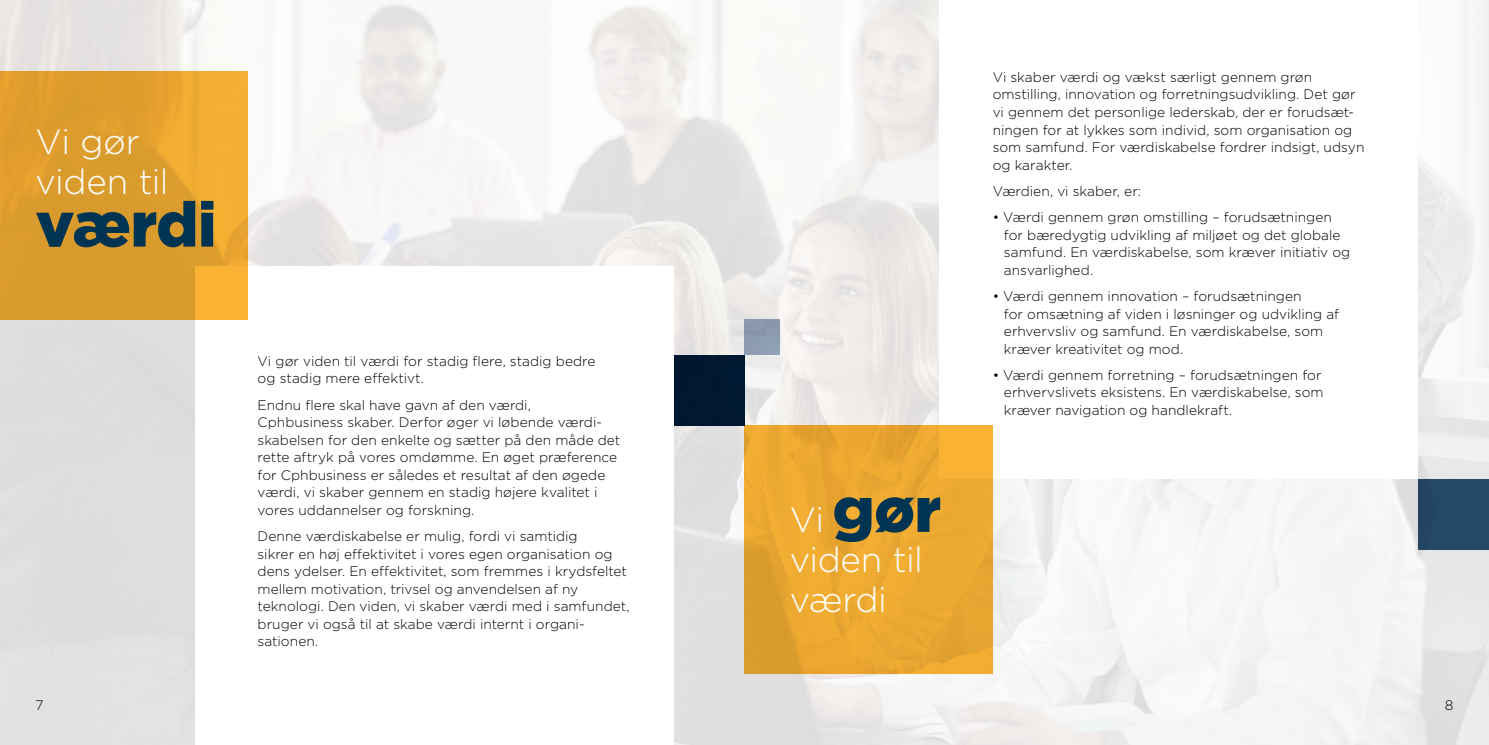
<style>
.page{position:relative;width:1489px;height:745px;background:#fff}
.page>*{position:absolute;margin:0;border:0;box-sizing:border-box;transform-origin:0 0}
.t1{font:900 62.5px "Gotham";letter-spacing:-.01em;color:#003452}
.t2{font:300 35px/40px "Gotham";letter-spacing:-.015em;color:#fff}
.t3{font:300 13.75px/17.5px "Gotham";color:#000}
.s1{font-weight:300;font-size:35px;color:#fff}
</style>
<div class="page">
<img style="left:0;top:0;width:1488px;height:744px">
<div style="left:939px;top:0;width:478px;height:478px;background:#fff"></div>
<svg style="left:744px;top:425px;width:248px;height:248px;background:#eba830"></svg>
<div style="left:195px;top:266px;width:478px;height:478px;background:#fff"></div>
<svg style="left:0;top:71px;width:248px;height:248px;background:#e1a02e"></svg>
<div style="left:1417px;top:478px;width:71px;height:71px;background:#254866"></div>
<div style="left:673px;top:354px;width:71px;height:71px;background:#001b36"></div>
<div style="left:744px;top:319px;width:36px;height:35px;background:#8c9bb0"></div>
<h2 class="t2" style="left:35px;top:120px;width:135px">Vi gør viden til</h2>
<h1 class="t1" style="left:35px;top:181px;width:183px">værdi</h1>
<p class="t3" style="left:257px;top:351px;width:339px">Vi gør viden til værdi for stadig flere, stadig bedre og stadig mere effektivt.</p>
<p class="t3" style="left:257px;top:395px;width:364px">Endnu flere skal have gavn af den værdi,<br>Cphbusiness skaber. Derfor øger vi løbende værdi&shy;skabelsen for den enkelte og sætter på den måde det rette aftryk på vores omdømme. En øget præference for Cphbusiness er således et resultat af den øgede værdi, vi skaber gennem en stadig højere kvalitet i vores uddannelser og forskning.</p>
<p class="t3" style="left:257px;top:526px;width:373px">Denne værdiskabelse er mulig, fordi vi samtidig<br>sikrer en høj effektivitet i vores egen organisation og dens ydelser. En effektivitet, som fremmes i krydsfeltet mellem motivation, trivsel og anvendelsen af ny teknologi. Den viden, vi skaber værdi med i samfundet, bruger vi også til at skabe værdi internt i organi&shy;sationen.</p>
<h1 class="t1" style="left:789px;top:466px;width:153px"><span class="s1">Vi</span> gør</h1>
<h2 class="t2" style="left:789px;top:538px;width:135px">viden til værdi</h2>
<p class="t3" style="left:992px;top:68px;width:373px">Vi skaber værdi og vækst særligt gennem grøn omstilling, innovation og forretningsudvikling. Det gør vi gennem det personlige lederskab, der er forudsæt&shy;ningen for at lykkes som individ, som organisation og som samfund. For værdiskabelse fordrer indsigt, udsyn og karakter.</p>
<p class="t3" style="left:992px;top:182px;width:150px">Værdien, vi skaber, er:</p>
<p class="t3" style="left:1003px;top:208px;width:348px;text-indent:-11px">• Værdi gennem grøn omstilling – forudsætningen for bæredygtig udvikling af miljøet og det globale samfund. En værdiskabelse, som kræver initiativ og ansvarlighed.</p>
<p class="t3" style="left:1003px;top:287px;width:337px;text-indent:-11px">• Værdi gennem innovation – forudsætningen<br>for omsætning af viden i løsninger og udvikling af erhvervsliv og samfund. En værdiskabelse, som kræver kreativitet og mod.</p>
<p class="t3" style="left:1003px;top:365px;width:321px;text-indent:-11px">• Værdi gennem forretning – forudsætningen for erhvervslivets eksistens. En værdiskabelse, som kræver navigation og handlekraft.</p>
<p class="t3" style="left:35px;top:695px;width:10px">7</p>
<p class="t3" style="left:1444px;top:695px;width:10px">8</p>
</div>
